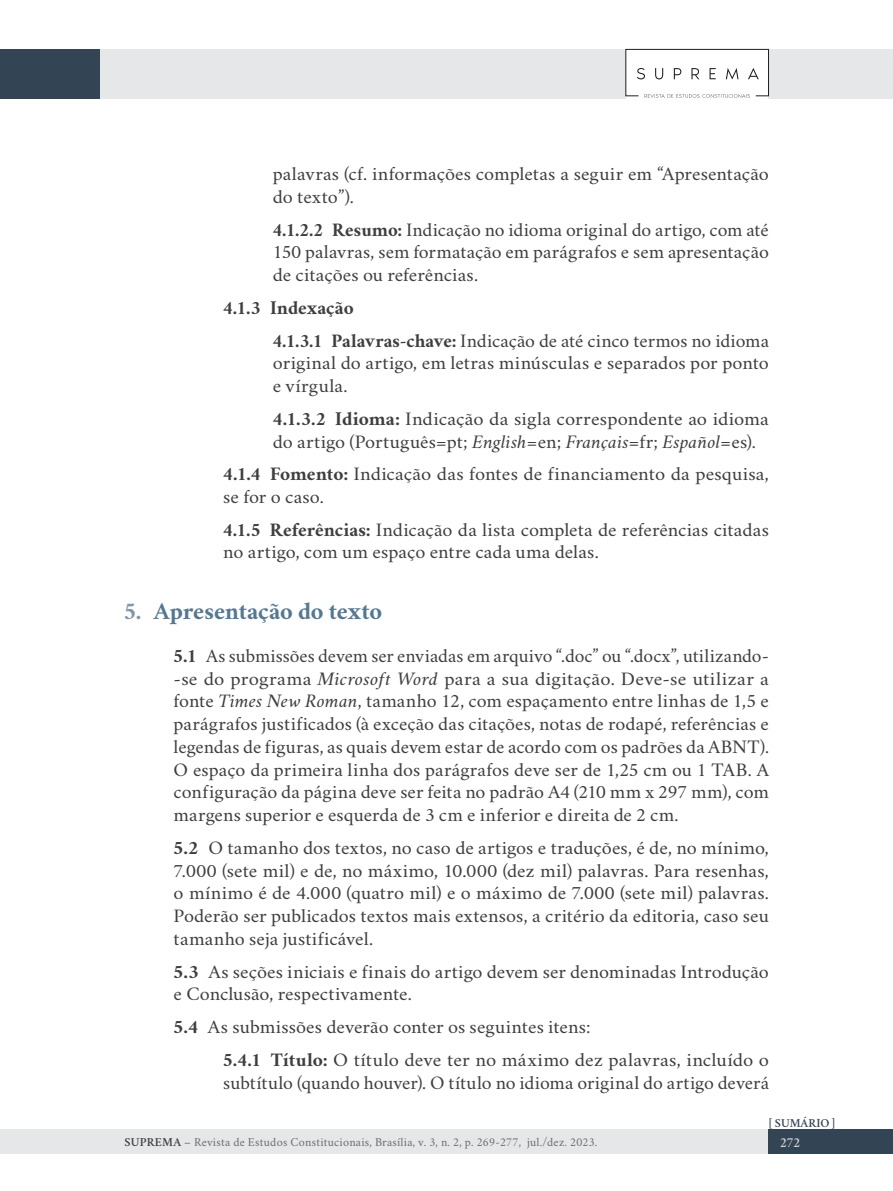
<style>
.page{position:relative;width:893px;height:1191px;background:#fff}
.page>*{position:absolute;margin:0;border:0;box-sizing:border-box;transform-origin:0 0}
.t1{font:700 24.5px "Crimson";letter-spacing:-.005em;color:#557890}
.txt_topico_1_1{font:19.25px/22.8px "Crimson";letter-spacing:.005em;color:#3e3e3f;text-align:justify}
.txt_topico_1_1-2{font:19.25px/22.8px "Crimson";letter-spacing:.005em;color:#3e3e3f;text-align:justify;scale:1.05 1}
.txt_topico_1_1_1_1{font:19.25px/22.8px "Crimson";letter-spacing:.005em;color:#3e3e3f;text-align:justify}
.txt_topico_1_1_1{font:19.25px/22.8px "Crimson";letter-spacing:.005em;color:#3e3e3f;scale:1.07 1}
.txt_topico_1_1_1_1-2{font:19.25px/22.8px "Crimson";letter-spacing:.005em;color:#3e3e3f;scale:1.07 1}
.txt_topico_1_1_1-2{font:19.25px/22.8px "Crimson";letter-spacing:.005em;color:#3e3e3f;scale:1.05 1}
.txt_topico_1_1_1-3{font:19.25px/22.8px "Crimson";letter-spacing:.005em;color:#3e3e3f;scale:1.06 1}
.txt_topico_1_1_1_1-3{font:19.25px/22.8px "Crimson";letter-spacing:.005em;color:#3e3e3f;scale:1.05 1}
.txt_topico_1_1_1-4{font:700 19.25px "Crimson";color:#3e3e3f}
.t2{font:600 14px "Crimson";color:#d1d2d4}
.t3{font:12.25px "Crimson";letter-spacing:.02em;color:#6c6d70}
.t4{font:600 12.25px "Crimson";color:#334554}
.s1{font-weight:700}
.s2{font-style:italic}
.s3{color:#8296a9}
.s4{font-weight:600;color:#3e3e3f}
</style>
<div class="page">
<div style="left:0;top:1129px;width:790px;height:25px;background:#e6e7e9"></div>
<div style="left:0;top:49px;width:892px;height:50px;background:#e6e7e9"></div>
<div style="left:768px;top:1129px;width:124px;height:25px;background:#334554"></div>
<div style="left:0;top:49px;width:99px;height:50px;background:#334554"></div>
<div style="left:626px;top:50px;width:142px;height:49px;background:#fff"></div>
<svg style="left:625px;top:48px;width:144px;height:50px"></svg>
<p class="txt_topico_1_1_1_1-3" style="left:273px;top:160px;width:474px">palavras (cf. informações completas a seguir em “Apresentação do texto”).</p>
<p class="txt_topico_1_1_1_1" style="left:273px;top:216px;width:498px"><span class="s1">4.1.2.2 Resumo:</span> Indicação no idioma original do artigo, com até 150 palavras, sem formatação em parágrafos e sem apresentação de citações ou referências.</p>
<p class="txt_topico_1_1_1-4" style="left:223px;top:293px;width:132px">4.1.3 Indexação</p>
<p class="txt_topico_1_1_1_1" style="left:273px;top:326px;width:498px"><span class="s1">4.1.3.1 Palavras-chave:</span> Indicação de até cinco termos no idioma original do artigo, em letras minúsculas e separados por ponto e vírgula.</p>
<p class="txt_topico_1_1_1_1-2" style="left:273px;top:405px;width:465px"><span class="s1">4.1.3.2 Idioma:</span> Indicação da sigla correspondente ao idioma do artigo (Português=pt; <span class="s2">English</span>=en; <span class="s2">Français</span>=fr; <span class="s2">Español</span>=es).</p>
<p class="txt_topico_1_1_1-3" style="left:223px;top:460px;width:516px"><span class="s1">4.1.4 Fomento:</span> Indicação das fontes de financiamento da pesquisa, se for o caso.</p>
<p class="txt_topico_1_1_1-2" style="left:223px;top:515px;width:521px"><span class="s1">4.1.5 Referências:</span> Indicação da lista completa de referências citadas no artigo, com um espaço entre cada uma delas.</p>
<p class="t1" style="left:124px;top:593px;width:260px"><span class="s3">5.</span> Apresentação do texto</p>
<p class="txt_topico_1_1" style="left:174px;top:642px;width:597px"><span class="s1">5.1</span> As submissões devem ser enviadas em arquivo “.doc” ou “.docx”, utilizando--se do programa <span class="s2">Microsoft Word</span> para a sua digitação. Deve-se utilizar a fonte <span class="s2">Times New Roman</span>, tamanho 12, com espaçamento entre linhas de 1,5 e parágrafos justificados (à exceção das citações, notas de rodapé, referências e legendas de figuras, as quais devem estar de acordo com os padrões da ABNT).<br>O espaço da primeira linha dos parágrafos deve ser de 1,25 cm ou 1 TAB. A configuração da página deve ser feita no padrão A4 (210 mm x 297 mm), com margens superior e esquerda de 3 cm e inferior e direita de 2 cm.</p>
<p class="txt_topico_1_1-2" style="left:174px;top:834px;width:568px"><span class="s1">5.2</span> O tamanho dos textos, no caso de artigos e traduções, é de, no mínimo, 7.000 (sete mil) e de, no máximo, 10.000 (dez mil) palavras. Para resenhas, o mínimo é de 4.000 (quatro mil) e o máximo de 7.000 (sete mil) palavras.<br>Poderão ser publicados textos mais extensos, a critério da editoria, caso seu tamanho seja justificável.</p>
<p class="txt_topico_1_1-2" style="left:174px;top:957px;width:568px"><span class="s1">5.3</span> As seções iniciais e finais do artigo devem ser denominadas Introdução e Conclusão, respectivamente.</p>
<p class="txt_topico_1_1-2" style="left:174px;top:1013px;width:399px"><span class="s1">5.4</span> As submissões deverão conter os seguintes itens:</p>
<p class="txt_topico_1_1_1" style="left:223px;top:1045px;width:512px"><span class="s1">5.4.1 Título:</span> O título deve ter no máximo dez palavras, incluído o subtítulo (quando houver). O título no idioma original do artigo deverá</p>
<p class="t4" style="left:769px;top:1114px;width:68px">[ SUMÁRIO ]</p>
<p class="t3" style="left:125px;top:1132px;width:474px"><span class="s4">SUPREMA</span> – Revista de Estudos Constitucionais, Brasília, v. 3, n. 2, p. 269-277, jul./dez. 2023.</p>
<p class="t2" style="left:780px;top:1132px;width:21px">272</p>
</div>
